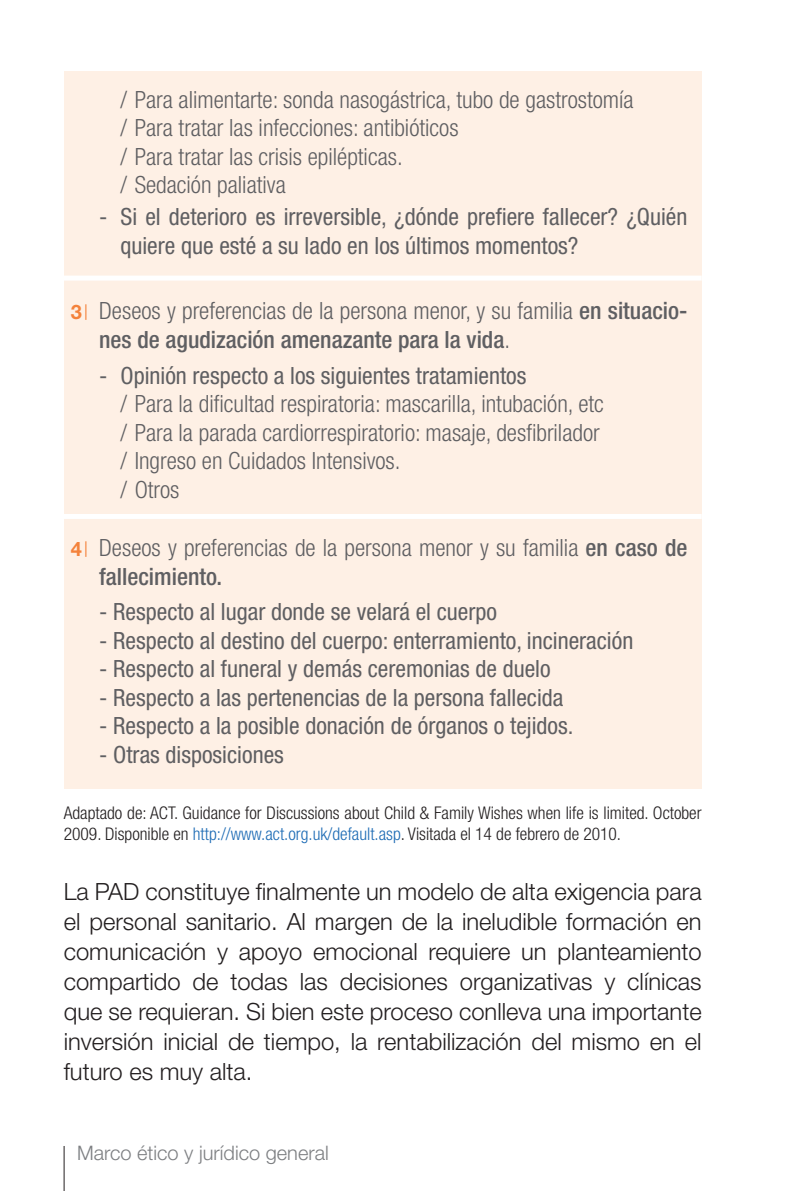
<style>
.page{position:relative;width:808px;height:1191px;background:#fff}
.page>*{position:absolute;margin:0;border:0;box-sizing:border-box;transform-origin:0 0}
.t1{font:300 condensed 23.75px/28.5px "Helvetica Neue LT Std";color:#5f5f62}
.t2{font:condensed 23.75px/28.5px "Helvetica Neue LT Std";color:#5f5f62}
.t3{font:300 23.75px/30px "Helvetica Neue LT Std";color:#231f20;text-align:justify}
.t4{font:300 20px "Helvetica Neue LT Std";color:#7d7f82}
.t5{font:300 condensed 17.5px/21px "Helvetica Neue LT Std";color:#231f20}
.s1{font-weight:700;font-stretch:normal;font-size:20px;color:#f4823b}
.s2{font-family:"Blender";font-weight:400;font-stretch:normal;font-size:20px;color:#f4823b}
.s3{font-weight:500}
.s4{color:#1e6cb5}
</style>
<div class="page">
<hr style="left:64px;top:1146px;width:1px;height:45px;background:#231f20">
<div style="left:64px;top:71px;width:638px;height:717px;background:#fef0e5"></div>
<div style="left:64px;top:275px;width:638px;height:5px;background:#fff"></div>
<div style="left:64px;top:514px;width:638px;height:5px;background:#fff"></div>
<p class="t1" style="left:120px;top:85px;width:515px">/ Para alimentarte: sonda nasogástrica, tubo de gastrostomía / Para tratar las infecciones: antibióticos<br>/ Para tratar las crisis epilépticas.<br>/ Sedación paliativa</p>
<p class="t2" style="left:120px;top:202px;width:568px;text-indent:-21px">- Si el deterioro es irreversible, ¿dónde prefiere fallecer? ¿Quién quiere que esté a su lado en los últimos momentos?</p>
<p class="t1" style="left:99px;top:296px;width:590px;text-indent:-28px"><span class="s1">3</span> <span class="s2">|</span> Deseos y preferencias de la persona menor, y su familia <span class="s3">en situacio&shy;nes de agudización amenazante para la vida</span>.</p>
<p class="t2" style="left:99px;top:361px;width:429px">- Opinión respecto a los siguientes tratamientos</p>
<p class="t1" style="left:120px;top:389px;width:485px">/ Para la dificultad respiratoria: mascarilla, intubación, etc / Para la parada cardiorrespiratorio: masaje, desfibrilador / Ingreso en Cuidados Intensivos.<br>/ Otros</p>
<p class="t1" style="left:99px;top:533px;width:590px;text-indent:-28px"><span class="s1">4</span> <span class="s2">|</span> Deseos y preferencias de la persona menor y su familia <span class="s3">en caso de fallecimiento.</span></p>
<p class="t2" style="left:99px;top:597px;width:399px">- Respecto al lugar donde se velará el cuerpo</p>
<p class="t2" style="left:99px;top:626px;width:536px">- Respecto al destino del cuerpo: enterramiento, incineración</p>
<p class="t2" style="left:99px;top:654px;width:453px">- Respecto al funeral y demás ceremonias de duelo</p>
<p class="t2" style="left:99px;top:683px;width:466px">- Respecto a las pertenencias de la persona fallecida</p>
<p class="t2" style="left:99px;top:711px;width:476px">- Respecto a la posible donación de órganos o tejidos.</p>
<p class="t2" style="left:99px;top:740px;width:186px">- Otras disposiciones</p>
<p class="t5" style="left:64px;top:802px;width:639px">Adaptado de: ACT. Guidance for Discussions about Child &amp; Family Wishes when life is limited. October<br>2009. Disponible en <span class="s4">http://www.act.org.uk/default.asp</span>. Visitada el 14 de febrero de 2010.</p>
<p class="t3" style="left:64px;top:876px;width:639px">La PAD constituye finalmente un modelo de alta exigencia para el personal sanitario. Al margen de la ineludible formación en comunicación y apoyo emocional requiere un planteamiento compartido de todas las decisiones organizativas y clínicas que se requieran. Si bien este proceso conlleva una importante inversión inicial de tiempo, la rentabilización del mismo en el futuro es muy alta.</p>
<p class="t4" style="left:77px;top:1140px;width:253px">Marco ético y jurídico general</p>
</div>
